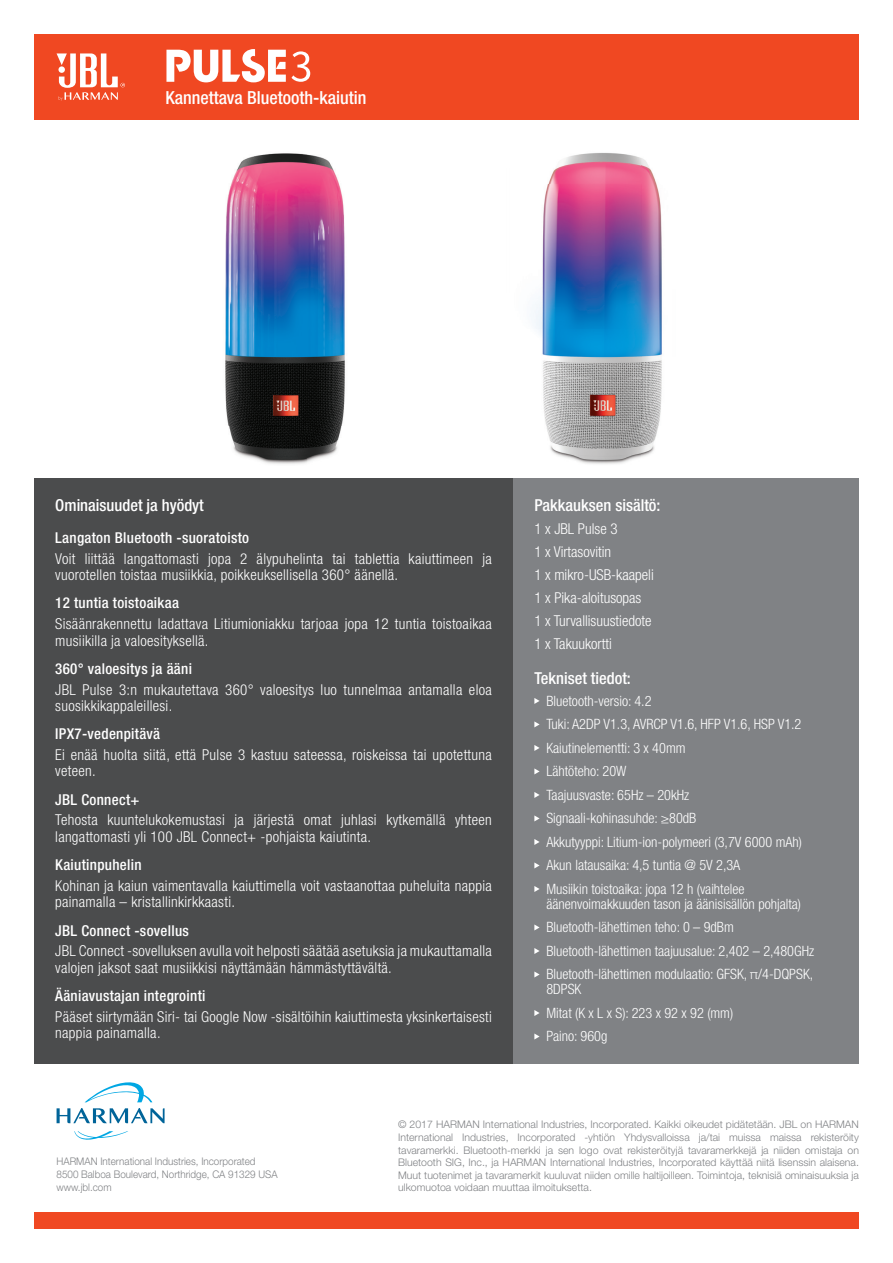
<style>
.page{position:relative;width:893px;height:1263px;background:#fff}
.page>*{position:absolute;margin:0;border:0;box-sizing:border-box;transform-origin:0 0}
.t1{font:500 condensed 18px "Helvetica Neue LT Pro";color:#fff}
.t2{font:500 condensed 16.5px "Helvetica Neue LT Pro";color:#fff}
.t3{font:300 condensed 15px/16.5px "Helvetica Neue LT Pro";letter-spacing:.02em;color:#fff}
.t4{font:500 condensed 15px "Helvetica Neue LT Pro";letter-spacing:.02em;color:#fff}
.t5{font:300 condensed 15px/22.8px "Helvetica Neue LT Pro";color:#fff}
.t6{font:300 condensed 14.25px/23.5px "Helvetica Neue LT Pro";color:#fff}
.t7{font:300 10.5px/12.6px "Helvetica Neue LT Std";color:#808285;text-align:justify}
.t8{font:300 10.5px/12.6px "Helvetica Neue LT Pro";color:#808285;scale:.94 1}
</style>
<div class="page">
<img style="left:533px;top:153px;width:129px;height:311px">
<div style="left:34px;top:478px;width:479px;height:586px;background:#4b4c4d"></div>
<div style="left:513px;top:478px;width:346px;height:586px;background:#808285"></div>
<svg style="left:534px;top:698px;width:6px;height:6px"></svg>
<svg style="left:534px;top:721px;width:6px;height:6px"></svg>
<svg style="left:534px;top:745px;width:6px;height:6px"></svg>
<svg style="left:534px;top:768px;width:6px;height:6px"></svg>
<svg style="left:534px;top:792px;width:6px;height:6px"></svg>
<svg style="left:534px;top:815px;width:6px;height:6px"></svg>
<svg style="left:534px;top:839px;width:6px;height:6px"></svg>
<svg style="left:534px;top:862px;width:6px;height:6px"></svg>
<svg style="left:534px;top:886px;width:6px;height:6px"></svg>
<svg style="left:534px;top:924px;width:6px;height:6px"></svg>
<svg style="left:534px;top:948px;width:6px;height:6px"></svg>
<svg style="left:534px;top:971px;width:6px;height:6px"></svg>
<svg style="left:534px;top:1010px;width:6px;height:6px"></svg>
<svg style="left:534px;top:1033px;width:6px;height:6px"></svg>
<div style="left:34px;top:34px;width:825px;height:85px;background:#f04822"></div>
<div style="left:34px;top:1213px;width:825px;height:16px;background:#f04822"></div>
<svg style="left:85px;top:1082px;width:67px;height:20px"></svg>
<svg style="left:74px;top:1131px;width:54px;height:9px"></svg>
<svg style="left:57px;top:1108px;width:108px;height:15px"></svg>
<svg style="left:57px;top:53px;width:68px;height:48px"></svg>
<img style="left:225px;top:153px;width:120px;height:311px">
<svg style="left:166px;top:49px;width:144px;height:33px"></svg>
<p class="t1" style="left:165px;top:87px;width:202px">Kannettava Bluetooth-kaiutin</p>
<p class="t2" style="left:55px;top:496px;width:150px">Ominaisuudet ja hyödyt</p>
<p class="t4" style="left:55px;top:529px;width:195px">Langaton Bluetooth -suoratoisto</p>
<p class="t3" style="left:55px;top:550px;width:438px">Voit liittää langattomasti jopa 2 älypuhelinta tai tablettia kaiuttimeen ja vuorotellen toistaa musiikkia, poikkeuksellisella 360° äänellä.</p>
<p class="t4" style="left:55px;top:594px;width:125px">12 tuntia toistoaikaa</p>
<p class="t3" style="left:55px;top:615px;width:438px">Sisäänrakennettu ladattava Litiumioniakku tarjoaa jopa 12 tuntia toistoaikaa musiikilla ja valoesityksellä.</p>
<p class="t4" style="left:55px;top:659px;width:138px">360° valoesitys ja ääni</p>
<p class="t3" style="left:55px;top:681px;width:438px">JBL Pulse 3:n mukautettava 360° valoesitys luo tunnelmaa antamalla eloa suosikkikappaleillesi.</p>
<p class="t4" style="left:55px;top:725px;width:106px">IPX7-vedenpitävä</p>
<p class="t3" style="left:55px;top:746px;width:438px">Ei enää huolta siitä, että Pulse 3 kastuu sateessa, roiskeissa tai upotettuna veteen.</p>
<p class="t4" style="left:55px;top:790px;width:86px">JBL Connect+</p>
<p class="t3" style="left:55px;top:812px;width:438px">Tehosta kuuntelukokemustasi ja järjestä omat juhlasi kytkemällä yhteen langattomasti yli 100 JBL Connect+ -pohjaista kaiutinta.</p>
<p class="t4" style="left:55px;top:856px;width:88px">Kaiutinpuhelin</p>
<p class="t3" style="left:55px;top:877px;width:438px">Kohinan ja kaiun vaimentavalla kaiuttimella voit vastaanottaa puheluita nappia painamalla – kristallinkirkkaasti.</p>
<p class="t4" style="left:55px;top:921px;width:135px">JBL Connect -sovellus</p>
<p class="t3" style="left:55px;top:943px;width:438px">JBL Connect -sovelluksen avulla voit helposti säätää asetuksia ja mukauttamalla valojen jaksot saat musiikkisi näyttämään hämmästyttävältä.</p>
<p class="t4" style="left:55px;top:987px;width:152px">Ääniavustajan integrointi</p>
<p class="t3" style="left:55px;top:1008px;width:438px">Pääset siirtymään Siri- tai Google Now -sisältöihin kaiuttimesta yksinkertaisesti nappia painamalla.</p>
<p class="t2" style="left:534px;top:496px;width:128px">Pakkauksen sisältö:</p>
<p class="t5" style="left:534px;top:517px;width:121px">1 x JBL Pulse 3<br>1 x Virtasovitin<br>1 x mikro-USB-kaapeli<br>1 x Pika-aloitusopas<br>1 x Turvallisuustiedote<br>1 x Takuukortti</p>
<p class="t2" style="left:534px;top:668px;width:98px">Tekniset tiedot:</p>
<p class="t6" style="left:546px;top:689px;width:257px">Bluetooth-versio: 4.2<br>Tuki: A2DP V1.3, AVRCP V1.6, HFP V1.6, HSP V1.2<br>Kaiutinelementti: 3 x 40mm<br>Lähtöteho: 20W<br>Taajuusvaste: 65Hz – 20kHz Signaali-kohinasuhde: ≥80dB<br>Akkutyyppi: Litium-ion-polymeeri (3,7V 6000 mAh)<br>Akun latausaika: 4,5 tuntia @ 5V 2,3A<br>Musiikin toistoaika: jopa 12 h (vaihtelee</p>
<p class="t6" style="left:546px;top:892px;width:269px">äänenvoimakkuuden tason ja äänisisällön pohjalta)<br>Bluetooth-lähettimen teho: 0 – 9dBm Bluetooth-lähettimen taajuusalue: 2,402 – 2,480GHz Bluetooth-lähettimen modulaatio: GFSK, π/4-DQPSK,</p>
<p class="t6" style="left:546px;top:977px;width:188px">8DPSK<br>Mitat (K x L x S): 223 x 92 x 92 (mm)<br>Paino: 960g</p>
<p class="t8" style="left:57px;top:1155px;width:237px">HARMAN International Industries, Incorporated<br>8500 Balboa Boulevard, Northridge, CA 91329 USA www.jbl.com</p>
<p class="t7" style="left:398px;top:1118px;width:462px">© 2017 HARMAN International Industries, Incorporated. Kaikki oikeudet pidätetään. JBL on HARMAN International Industries, Incorporated -yhtiön Yhdysvalloissa ja/tai muissa maissa rekisteröity tavaramerkki. Bluetooth-merkki ja sen logo ovat rekisteröityjä tavaramerkkejä ja niiden omistaja on Bluetooth SIG, Inc., ja HARMAN International Industries, Incorporated käyttää niitä lisenssin alaisena.<br>Muut tuotenimet ja tavaramerkit kuuluvat niiden omille haltijoilleen. Toimintoja, teknisiä ominaisuuksia ja ulkomuotoa voidaan muuttaa ilmoituksetta.</p>
</div>
